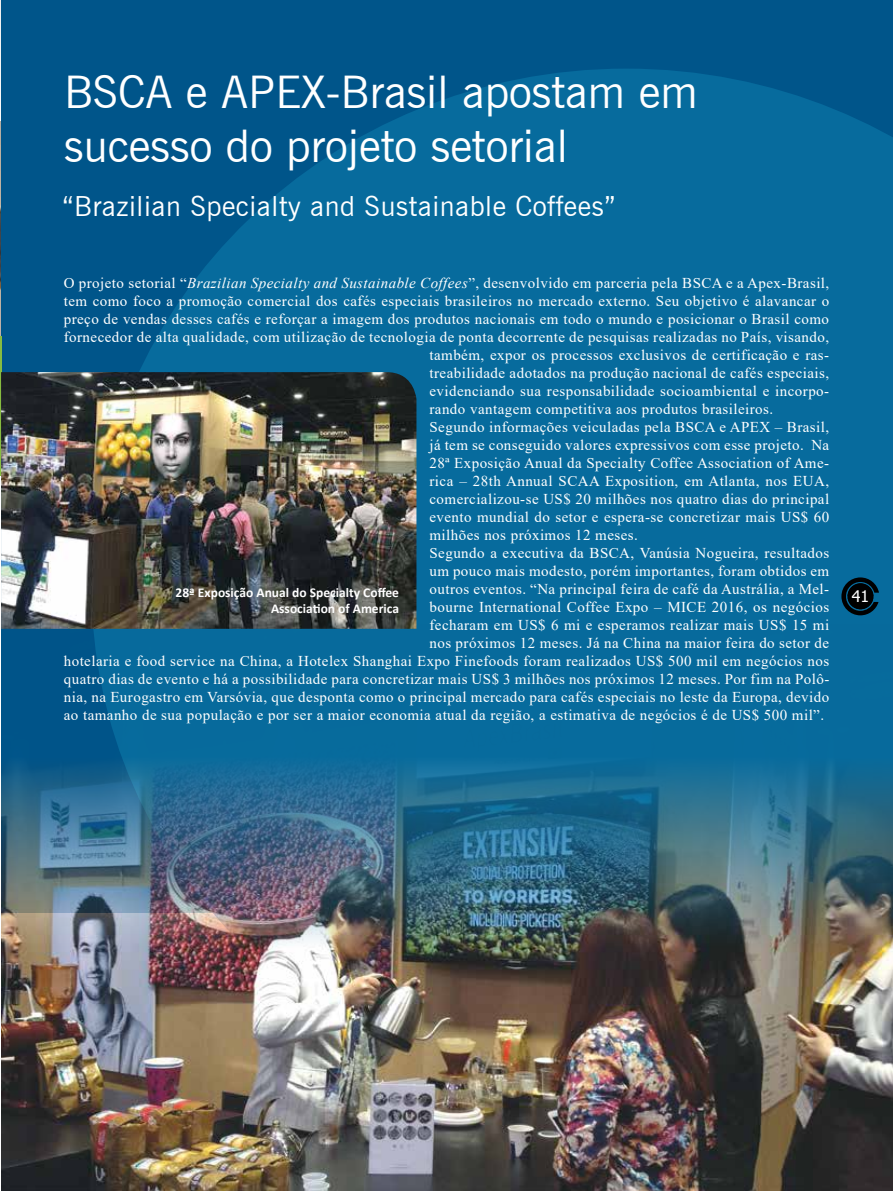
<style>
.page{position:relative;width:893px;height:1191px;background:#fff}
.page>*{position:absolute;margin:0;border:0;box-sizing:border-box;transform-origin:0 0}
.t1{font:45px/54px "News Gothic BT";color:#fff}
.t2{font:27.75px "News Gothic BT";letter-spacing:.02em;color:#fff}
.t3{font:15.9px "Tahoma";color:#fff}
.t4{font:15px "Times New Roman";letter-spacing:.03em;color:#fff}
.t5{font:700 13.5px/16.2px "Calibri";color:#fff;text-align:right}
.s1{font-style:italic}
</style>
<div class="page">
<div style="left:2px;top:0;width:891px;height:912px;background:#00558a"></div>
<svg style="left:139px;top:69px;width:754px;height:555px;fill:#076b9d"></svg>
<svg style="left:0;top:0;width:1px;height:57px"></svg>
<img style="left:0;top:121px;width:1px;height:215px">
<hr style="left:0;top:336px;width:1px;height:140px;background:#87bc40">
<img style="left:1px;top:372px;width:415px;height:252px">
<img style="left:1px;top:624px;width:892px;height:567px">
<svg style="left:841px;top:577px;width:38px;height:38px"></svg>
<h1 class="t1" style="left:64px;top:65px;width:635px">BSCA e APEX-Brasil apostam em sucesso do projeto setorial</h1>
<h2 class="t2" style="left:62px;top:189px;width:555px">“Brazilian Specialty and Sustainable Coffees”</h2>
<p class="t4" style="left:64px;top:272px;width:767px">O projeto setorial “<span class="s1">Brazilian Specialty and Sustainable Coffees</span>”, desenvolvido em parceria pela BSCA e a Apex-Brasil,</p>
<p class="t4" style="left:64px;top:290px;width:767px">tem como foco a promoção comercial dos cafés especiais brasileiros no mercado externo. Seu objetivo é alavancar o</p>
<p class="t4" style="left:64px;top:308px;width:767px">preço de vendas desses cafés e reforçar a imagem dos produtos nacionais em todo o mundo e posicionar o Brasil como</p>
<p class="t4" style="left:64px;top:326px;width:767px">fornecedor de alta qualidade, com utilização de tecnologia de ponta decorrente de pesquisas realizadas no País, visando,</p>
<p class="t4" style="left:429px;top:344px;width:401px">também, expor os processos exclusivos de certificação e ras-</p>
<p class="t4" style="left:429px;top:362px;width:401px">treabilidade adotados na produção nacional de cafés especiais,</p>
<p class="t4" style="left:429px;top:380px;width:401px">evidenciando sua responsabilidade socioambiental e incorpo-</p>
<p class="t4" style="left:429px;top:398px;width:345px">rando vantagem competitiva aos produtos brasileiros.</p>
<p class="t4" style="left:429px;top:416px;width:401px">Segundo informações veiculadas pela BSCA e APEX – Brasil,</p>
<p class="t4" style="left:429px;top:434px;width:401px">já tem se conseguido valores expressivos com esse projeto. Na</p>
<p class="t4" style="left:429px;top:452px;width:401px">28ª Exposição Anual da Specialty Coffee Association of Ame-</p>
<p class="t4" style="left:429px;top:470px;width:401px">rica – 28th Annual SCAA Exposition, em Atlanta, nos EUA,</p>
<p class="t4" style="left:429px;top:488px;width:401px">comercializou-se US$ 20 milhões nos quatro dias do principal</p>
<p class="t4" style="left:429px;top:506px;width:401px">evento mundial do setor e espera-se concretizar mais US$ 60</p>
<p class="t4" style="left:429px;top:524px;width:210px">milhões nos próximos 12 meses.</p>
<p class="t4" style="left:429px;top:542px;width:401px">Segundo a executiva da BSCA, Vanúsia Nogueira, resultados</p>
<p class="t4" style="left:429px;top:560px;width:401px">um pouco mais modesto, porém importantes, foram obtidos em</p>
<p class="t4" style="left:429px;top:578px;width:401px">outros eventos. “Na principal feira de café da Austrália, a Mel-</p>
<p class="t4" style="left:429px;top:596px;width:401px">bourne International Coffee Expo – MICE 2016, os negócios</p>
<p class="t4" style="left:429px;top:614px;width:401px">fecharam em US$ 6 mi e esperamos realizar mais US$ 15 mi</p>
<p class="t4" style="left:429px;top:632px;width:401px">nos próximos 12 meses. Já na China na maior feira do setor de</p>
<p class="t4" style="left:64px;top:650px;width:767px">hotelaria e food service na China, a Hotelex Shanghai Expo Finefoods foram realizados US$ 500 mil em negócios nos</p>
<p class="t4" style="left:64px;top:668px;width:767px">quatro dias de evento e há a possibilidade para concretizar mais US$ 3 milhões nos próximos 12 meses. Por fim na Polô-</p>
<p class="t4" style="left:64px;top:686px;width:767px">nia, na Eurogastro em Varsóvia, que desponta como o principal mercado para cafés especiais no leste da Europa, devido</p>
<p class="t4" style="left:64px;top:704px;width:762px">ao tamanho de sua população e por ser a maior economia atual da região, a estimativa de negócios é de US$ 500 mil”.</p>
<p class="t5" style="left:176px;top:585px;width:225px">28ª Exposição Anual do Specialty Coffee<br>Association of America</p>
<p class="t3" style="left:852px;top:585px;width:19px">41</p>
</div>
